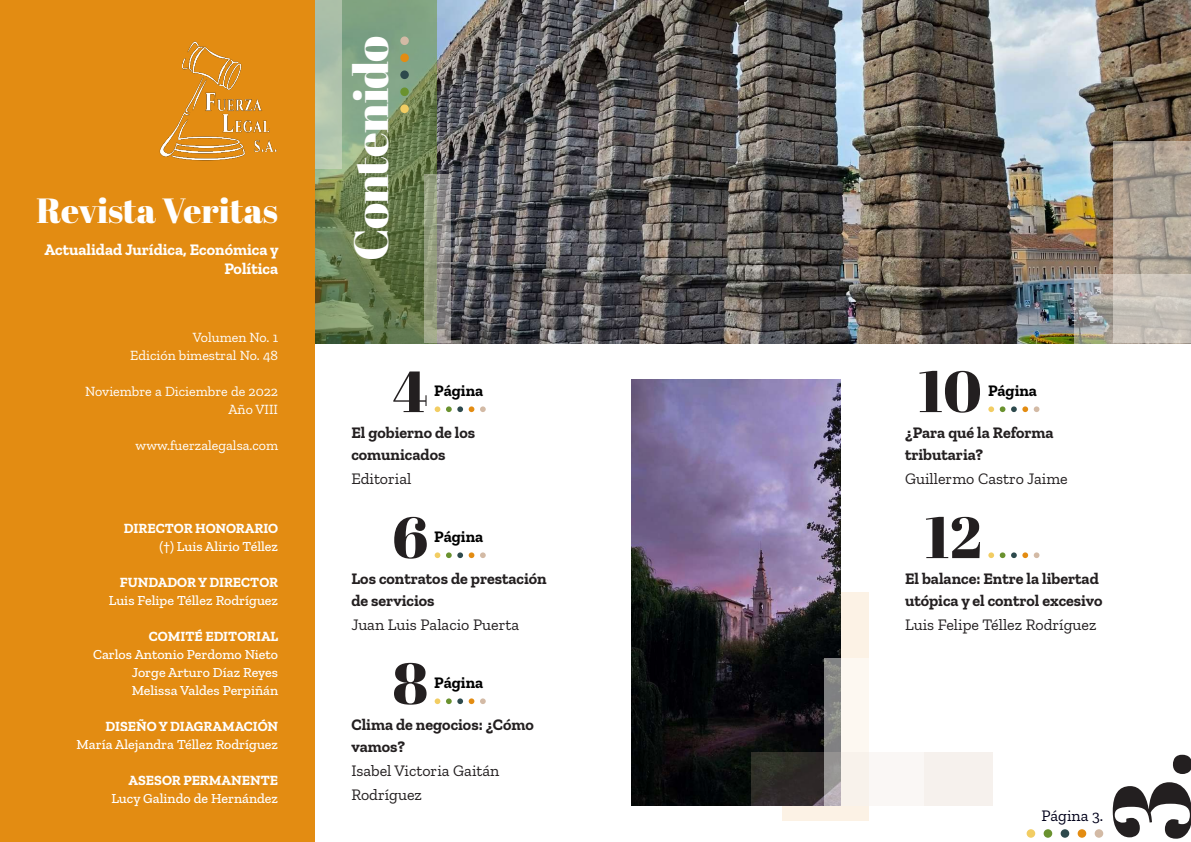
<style>
.page{position:relative;width:1191px;height:842px;background:#fff}
.page>*{position:absolute;margin:0;border:0;box-sizing:border-box;transform-origin:0 0}
.t1{font:110px "Abril Fatface";color:#231f20}
.t2{font:58px "Abril Fatface";color:#231f20}
.t3{font:48px "Abril Fatface";letter-spacing:-.02em;color:#fff}
.t4{font:35px "Abril Fatface";color:#fff}
.t5{font:700 16px/22px "Zilla Slab";color:#231f20}
.t6{font:16px/24px "Zilla Slab";color:#231f20}
.t7{font:700 16px/19.2px "Zilla Slab";color:#fff;text-align:right}
.t8{font:700 16px "Zilla Slab";color:#000}
.t9{font:16px "Zilla Slab";color:#00001a}
.t10{font:500 14px/18px "Zilla Slab";color:#fff;text-align:justify}
.t11{font:14px/18px "Zilla Slab";color:#fff;text-align:right}
.t12{font:700 14px "Zilla Slab";color:#fff}
</style>
<div class="page">
<svg style="left:1026px;top:829px;width:9px;height:9px"></svg>
<svg style="left:1043px;top:829px;width:9px;height:9px"></svg>
<svg style="left:1060px;top:829px;width:9px;height:9px"></svg>
<svg style="left:1077px;top:829px;width:9px;height:9px"></svg>
<div style="left:1094px;top:829px;width:9px;height:9px;background:#d3baa5;border-radius:50%"></div>
<div style="left:782px;top:592px;width:87px;height:229px;background:#fcf2e5"></div>
<img style="left:437px;top:0;width:754px;height:343px">
<svg style="left:315px;top:0;width:122px;height:343px;background:#70885f"></svg>
<svg style="left:1113px;top:142px;width:78px;height:132px;background:#afa395"></svg>
<svg style="left:1074px;top:274px;width:117px;height:69px;background:#beb9b1"></svg>
<div style="left:315px;top:0;width:26px;height:169px;background:linear-gradient(to bottom,#a4baa6,#bbcdb3)"></div>
<svg style="left:424px;top:174px;width:27px;height:169px;background:#919485"></svg>
<div style="left:0;top:0;width:315px;height:842px;background:#e38c12"></div>
<img style="left:159px;top:41px;width:118px;height:120px">
<div style="left:400px;top:104px;width:9px;height:9px;background:#f2cd63;border-radius:50%"></div>
<div style="left:400px;top:87px;width:9px;height:9px;background:#6a922f;border-radius:50%"></div>
<div style="left:400px;top:70px;width:9px;height:9px;background:#2d494c;border-radius:50%"></div>
<div style="left:400px;top:53px;width:9px;height:9px;background:#e38c12;border-radius:50%"></div>
<div style="left:400px;top:36px;width:9px;height:9px;background:#d3baa5;border-radius:50%"></div>
<svg style="left:434px;top:406px;width:6px;height:6px"></svg>
<svg style="left:446px;top:406px;width:28px;height:6px"></svg>
<svg style="left:480px;top:406px;width:6px;height:6px"></svg>
<svg style="left:988px;top:406px;width:17px;height:6px"></svg>
<svg style="left:1011px;top:406px;width:5px;height:6px"></svg>
<svg style="left:1022px;top:406px;width:17px;height:6px"></svg>
<svg style="left:434px;top:552px;width:6px;height:6px"></svg>
<svg style="left:446px;top:552px;width:28px;height:6px"></svg>
<svg style="left:480px;top:552px;width:6px;height:6px"></svg>
<svg style="left:988px;top:552px;width:17px;height:6px"></svg>
<svg style="left:1011px;top:552px;width:5px;height:6px"></svg>
<svg style="left:1022px;top:552px;width:17px;height:6px"></svg>
<svg style="left:434px;top:698px;width:6px;height:6px"></svg>
<svg style="left:446px;top:698px;width:28px;height:6px"></svg>
<svg style="left:480px;top:698px;width:6px;height:6px"></svg>
<img style="left:631px;top:380px;width:209px;height:426px">
<svg style="left:751px;top:753px;width:241px;height:53px;background:#8f8b88"></svg>
<svg style="left:824px;top:658px;width:99px;height:148px"></svg>
<h3 class="t4" style="left:36px;top:186px;width:243px">Revista Veritas</h3>
<p class="t7" style="left:44px;top:240px;width:236px">Actualidad Jurídica, Económica y<br>Política</p>
<p class="t11" style="left:130px;top:328px;width:149px">Volumen No. 1<br>Edición bimestral No. 48</p>
<p class="t11" style="left:85px;top:382px;width:194px">Noviembre a Diciembre de 2022<br>Año VIII</p>
<p class="t11" style="left:136px;top:436px;width:144px">www.fuerzalegalsa.com</p>
<p class="t12" style="left:124px;top:520px;width:156px">DIRECTOR HONORARIO</p>
<p class="t10" style="left:160px;top:537px;width:120px">(†) Luis Alirio Téllez</p>
<p class="t12" style="left:120px;top:574px;width:160px">FUNDADOR Y DIRECTOR</p>
<p class="t10" style="left:109px;top:591px;width:171px">Luis Felipe Téllez Rodríguez</p>
<p class="t12" style="left:149px;top:628px;width:131px">COMITÉ EDITORIAL</p>
<p class="t10" style="left:132px;top:645px;width:148px;text-indent:-39px">Carlos Antonio Perdomo Nieto Jorge Arturo Díaz Reyes Melissa Valdes Perpiñán</p>
<p class="t12" style="left:106px;top:718px;width:174px">DISEÑO Y DIAGRAMACIÓN</p>
<p class="t10" style="left:77px;top:735px;width:203px">María Alejandra Téllez Rodríguez</p>
<p class="t12" style="left:128px;top:772px;width:151px">ASESOR PERMANENTE</p>
<p class="t10" style="left:111px;top:789px;width:168px">Lucy Galindo de Hernández</p>
<h3 class="t3" style="left:337px;top:261px;width:226px;rotate:-90deg">Contenido</h3>
<h2 class="t2" style="left:393px;top:351px;width:36px">4</h2>
<h2 class="t2" style="left:918px;top:351px;width:65px">10</h2>
<p class="t8" style="left:434px;top:381px;width:51px">Página</p>
<p class="t8" style="left:988px;top:381px;width:51px">Página</p>
<p class="t5" style="left:351px;top:422px;width:125px">El gobierno de los comunicados</p>
<p class="t6" style="left:351px;top:467px;width:61px">Editorial</p>
<p class="t5" style="left:905px;top:422px;width:150px">¿Para qué la Reforma tributaria?</p>
<p class="t6" style="left:905px;top:467px;width:164px">Guillermo Castro Jaime</p>
<h2 class="t2" style="left:392px;top:497px;width:37px">6</h2>
<h2 class="t2" style="left:925px;top:497px;width:58px">12</h2>
<p class="t8" style="left:434px;top:527px;width:51px">Página</p>
<p class="t5" style="left:351px;top:568px;width:197px">Los contratos de prestación de servicios</p>
<p class="t6" style="left:351px;top:613px;width:169px">Juan Luis Palacio Puerta</p>
<p class="t5" style="left:905px;top:568px;width:199px">El balance: Entre la libertad utópica y el control excesivo</p>
<p class="t6" style="left:905px;top:613px;width:193px">Luis Felipe Téllez Rodríguez</p>
<h2 class="t2" style="left:392px;top:643px;width:37px">8</h2>
<p class="t8" style="left:434px;top:673px;width:51px">Página</p>
<p class="t5" style="left:351px;top:714px;width:184px">Clima de negocios: ¿Cómo vamos?</p>
<p class="t6" style="left:351px;top:759px;width:149px">Isabel Victoria Gaitán<br>Rodríguez</p>
<p class="t9" style="left:1041px;top:807px;width:63px">Página 3.</p>
<h1 class="t1" style="left:1074px;top:842px;width:94px;rotate:-90deg">3.</h1>
</div>
